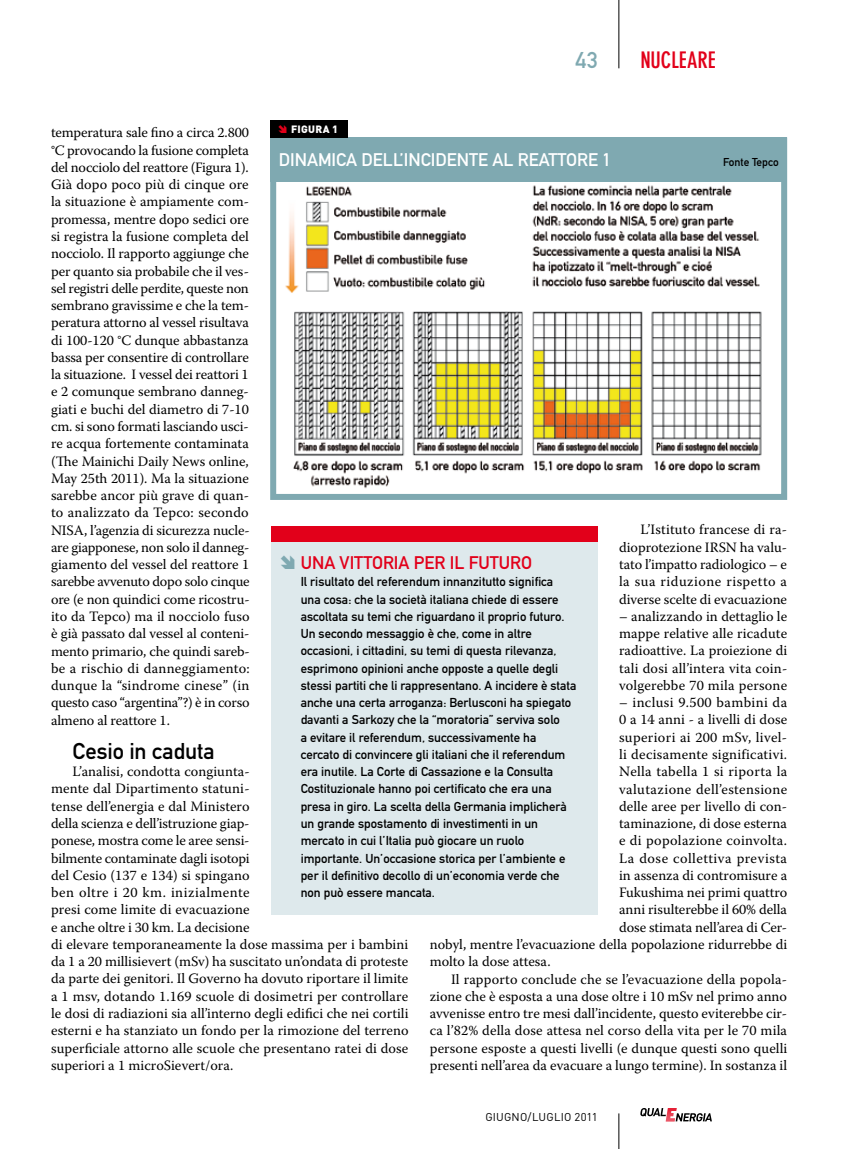
<style>
.page{position:relative;width:851px;height:1149px;background:#fff}
.page>*{position:absolute;margin:0;border:0;box-sizing:border-box;transform-origin:0 0}
.t1{font:22.5px "DIN Mittelschrift";letter-spacing:.01em;color:#000}
.t2{font:700 condensed 22.5px "DIN Neuzeit Grotesk";letter-spacing:-.005em;color:#e2001a}
.t3{font:22.5px "DIN Mittelschrift";color:#7fa9b1}
.t4{font:18px "DIN Mittelschrift";color:#fff}
.t5{font:18px "DIN Mittelschrift";color:#e2001a}
.t6{font:14.25px/17.2px "Warnock Pro";letter-spacing:.005em;color:#000;text-align:justify}
.t7{font:14.25px "Warnock Pro";letter-spacing:.025em;color:#000}
.t8{font:14.25px "Warnock Pro";letter-spacing:.03em;color:#000}
.t9{font:12.75px/17.2px "DIN Mittelschrift";color:#000}
.t10{font:11.25px "DIN";letter-spacing:.02em;color:#000}
.t11{font:11.25px "DIN Mittelschrift";color:#000}
.t12{font:900 10.5px "DIN";letter-spacing:.025em;color:#fff}
.s1{color:#e2001a}
.s2{color:#7fa9b1}
</style>
<div class="page">
<hr style="left:618px;top:1112px;width:1px;height:36px;background:#000">
<svg style="left:640px;top:1108px;width:71px;height:13px"></svg>
<hr style="left:618px;top:0;width:1px;height:68px;background:#000">
<img style="left:279px;top:181px;width:501px;height:308px">
<div style="left:270px;top:137px;width:517px;height:363px;border:6px solid #7fa9b1"></div>
<div style="left:270px;top:137px;width:517px;height:44px;background:#7fa9b1"></div>
<div style="left:270px;top:120px;width:77px;height:17px;background:#000"></div>
<div style="left:271px;top:542px;width:326px;height:372px;background:#dee9ec"></div>
<div style="left:271px;top:526px;width:326px;height:16px;background:#e2001a"></div>
<h1 class="t3" style="left:575px;top:47px;width:24px">43</h1>
<h1 class="t2" style="left:640px;top:47px;width:77px">NUCLEARE</h1>
<p class="t12" style="left:277px;top:122px;width:62px"><span class="s1">➔</span> FIGURA 1</p>
<p class="t6" style="left:51px;top:124px;width:200px">temperatura sale fino a circa 2.800 °C provocando la fusione completa del nocciolo del reattore (Figura 1).<br>Già dopo poco più di cinque ore la situazione è ampiamente com&shy;promessa, mentre dopo sedici ore si registra la fusione completa del nocciolo. Il rapporto aggiunge che per quanto sia probabile che il ves&shy;sel registri delle perdite, queste non sembrano gravissime e che la tem&shy;peratura attorno al vessel risultava di 100-120 °C dunque abbastanza bassa per consentire di controllare la situazione. I vessel dei reattori 1 e 2 comunque sembrano danneg&shy;giati e buchi del diametro di 7-10 cm. si sono formati lasciando usci&shy;re acqua fortemente contaminata (The Mainichi Daily News online, May 25th 2011). Ma la situazione sarebbe ancor più grave di quan&shy;to analizzato da Tepco: secondo NISA, l’agenzia di sicurezza nucle&shy;are giapponese, non solo il danneg&shy;giamento del vessel del reattore 1 sarebbe avvenuto dopo solo cinque ore (e non quindici come ricostru&shy;ito da Tepco) ma il nocciolo fuso è già passato dal vessel al conteni&shy;mento primario, che quindi sareb&shy;be a rischio di danneggiamento: dunque la “sindrome cinese” (in questo caso “argentina”?) è in corso almeno al reattore 1.</p>
<h1 class="t1" style="left:72px;top:737px;width:144px">Cesio in caduta</h1>
<p class="t6" style="left:51px;top:762px;width:359px;text-align:left;text-indent:21px">L’analisi, condotta congiunta-<br>mente dal Dipartimento statuni-<br>tense dell’energia e dal Ministero<br>della scienza e dell’istruzione giap-<br>ponese, mostra come le aree sensi-<br>bilmente contaminate dagli isotopi<br>del Cesio (137 e 134) si spingano<br>ben oltre i 20 km. inizialmente<br>presi come limite di evacuazione<br>e anche oltre i 30 km. La decisione<br>di elevare temporaneamente la dose massima per i bambini da 1 a 20 millisievert (mSv) ha suscitato un’ondata di proteste da parte dei genitori. Il Governo ha dovuto riportare il limite a 1 msv, dotando 1.169 scuole di dosimetri per controllare le dosi di radiazioni sia all’interno degli edifici che nei cortili esterni e ha stanziato un fondo per la rimozione del terreno superficiale attorno alle scuole che presentano ratei di dose superiori a 1 microSievert/ora.</p>
<p class="t4" style="left:279px;top:149px;width:334px">DINAMICA DELL’IN CIDENTE AL REATTORE 1</p>
<p class="t11" style="left:723px;top:156px;width:57px">Fonte Tepco</p>
<p class="t6" style="left:619px;top:520px;width:169px;text-indent:21px">L’Istituto francese di ra&shy;dioprotezione IRSN ha valu&shy;tato l’impatto radiologico – e la sua riduzione rispetto a diverse scelte di evacuazione</p>
<p class="t6" style="left:619px;top:607px;width:170px">– analizzando in dettaglio le mappe relative alle ricadute radioattive. La proiezione di tali dosi all’intera vita coin&shy;volgerebbe 70 mila persone</p>
<p class="t7" style="left:619px;top:693px;width:169px">– inclusi 9.500 bambini da</p>
<p class="t6" style="left:619px;top:710px;width:170px">0 a 14 anni - a livelli di dose</p>
<p class="t6" style="left:619px;top:728px;width:169px">superiori ai 200 mSv, livel-</p>
<p class="t6" style="left:619px;top:745px;width:169px">li decisamente significativi.</p>
<p class="t7" style="left:619px;top:762px;width:170px">Nella tabella 1 si riporta la</p>
<p class="t7" style="left:619px;top:780px;width:170px">valutazione dell’estensione</p>
<p class="t6" style="left:619px;top:797px;width:169px">delle aree per livello di con-</p>
<p class="t6" style="left:619px;top:814px;width:169px">taminazione, di dose esterna</p>
<p class="t6" style="left:619px;top:831px;width:170px">e di popolazione coinvolta.</p>
<p class="t8" style="left:619px;top:849px;width:169px">La dose collettiva prevista</p>
<p class="t6" style="left:619px;top:866px;width:169px">in assenza di contromisure a</p>
<p class="t6" style="left:619px;top:883px;width:169px">Fukushima nei primi quattro</p>
<p class="t6" style="left:619px;top:900px;width:169px">anni risulterebbe il 60% della</p>
<p class="t6" style="left:619px;top:917px;width:169px">dose stimata nell’area di Cer-</p>
<p class="t6" style="left:429px;top:935px;width:359px">nobyl, mentre l’evacuazione della popolazione ridurrebbe di</p>
<p class="t6" style="left:429px;top:952px;width:122px">molto la dose attesa.</p>
<p class="t6" style="left:451px;top:969px;width:337px">Il rapporto conclude che se l’evacuazione della popola-</p>
<p class="t6" style="left:429px;top:986px;width:359px">zione che è esposta a una dose oltre i 10 mSv nel primo anno</p>
<p class="t6" style="left:429px;top:1004px;width:359px">avvenisse entro tre mesi dall’incidente, questo eviterebbe cir-</p>
<p class="t6" style="left:429px;top:1021px;width:359px">ca l’82% della dose attesa nel corso della vita per le 70 mila</p>
<p class="t6" style="left:429px;top:1038px;width:359px">persone esposte a questi livelli (e dunque questi sono quelli</p>
<p class="t6" style="left:429px;top:1055px;width:359px">presenti nell’area da evacuare a lungo termine). In sostanza il</p>
<p class="t5" style="left:279px;top:552px;width:252px"><span class="s2">➔</span> una vitto ria per il futuro</p>
<p class="t9" style="left:300px;top:573px;width:277px;text-indent:-21px">I l risultato del referendum innanzitutto significa una cosa: che la società italiana chiede di essere ascoltata su temi che riguardano il proprio futuro.<br>Un secondo messaggio è che, come in altre occasioni, i cittadini, su temi di questa rilevanza, esprimono opinioni anche opposte a quelle degli stessi partiti che li rappresentano. A incidere è stata anche una certa arroganza: Berlusconi ha spiegato davanti a Sarkozy che la “moratoria” serviva solo<br>a evitare il referendum, successivamente ha cercato di convincere gli italiani che il referendum era inutile. La Corte di Cassazione e la Consulta Costituzionale hanno poi certificato che era una presa in giro. La scelta della Germania implicherà un grande spostamento di investimenti in un mercato in cui l’Italia può giocare un ruolo importante. Un’occasione storica per l’ambiente e per il definitivo decollo di un’economia verde che non può essere mancata.</p>
<p class="t10" style="left:485px;top:1109px;width:114px">GIUGNO/LUGLIO 2011</p>
</div>
